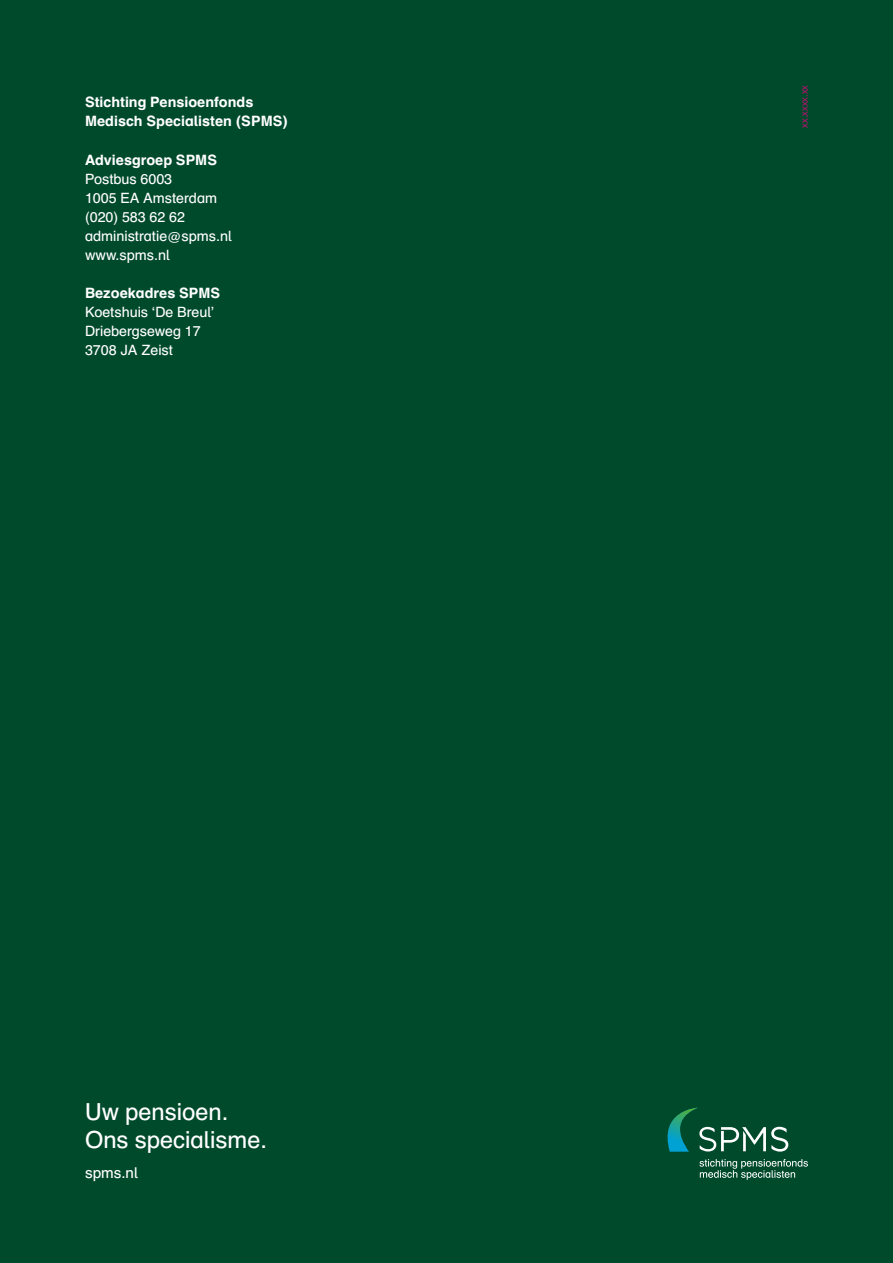
<style>
.page{position:relative;width:893px;height:1263px;background:#004a2c}
.page>*{position:absolute;margin:0;border:0;box-sizing:border-box;transform-origin:0 0}
.t1{font:23.55px/28.2px "Schulbuch Nord OT";color:#fff}
.t2{font:15px "Schulbuch Nord OT";color:#fff}
.t3{font:14.25px/19px "Schulbuch Nord OT";color:#fff}
.t4{font:700 14.25px/19px "Schulbuch Nord OT";color:#fff}
.t5{font:9px "National";color:#e6007d}
</style>
<div class="page">
<svg style="left:667px;top:1108px;width:121px;height:44px"></svg>
<svg style="left:699px;top:1159px;width:109px;height:21px"></svg>
<p class="t4" style="left:85px;top:93px;width:204px">Stichting Pensioenfonds<br>Medisch Specialisten (SPMS)</p>
<p class="t4" style="left:85px;top:150px;width:134px">Adviesgroep SPMS</p>
<p class="t3" style="left:85px;top:169px;width:148px">Postbus 6003<br>1005 EA Amsterdam (020) 583 62 62 administratie@spms.nl www.spms.nl</p>
<p class="t4" style="left:85px;top:284px;width:137px">Bezoekadres SPMS</p>
<p class="t3" style="left:85px;top:303px;width:131px">Koetshuis ‘De Breul’<br>Driebergseweg 17<br>3708 JA Zeist</p>
<h1 class="t1" style="left:85px;top:1098px;width:183px">Uw pensioen.<br>Ons specialisme.</h1>
<p class="t2" style="left:85px;top:1163px;width:55px">spms.nl</p>
<p class="t5" style="left:799px;top:128px;width:44px;rotate:-90deg">XX.XXXX.XX</p>
</div>
